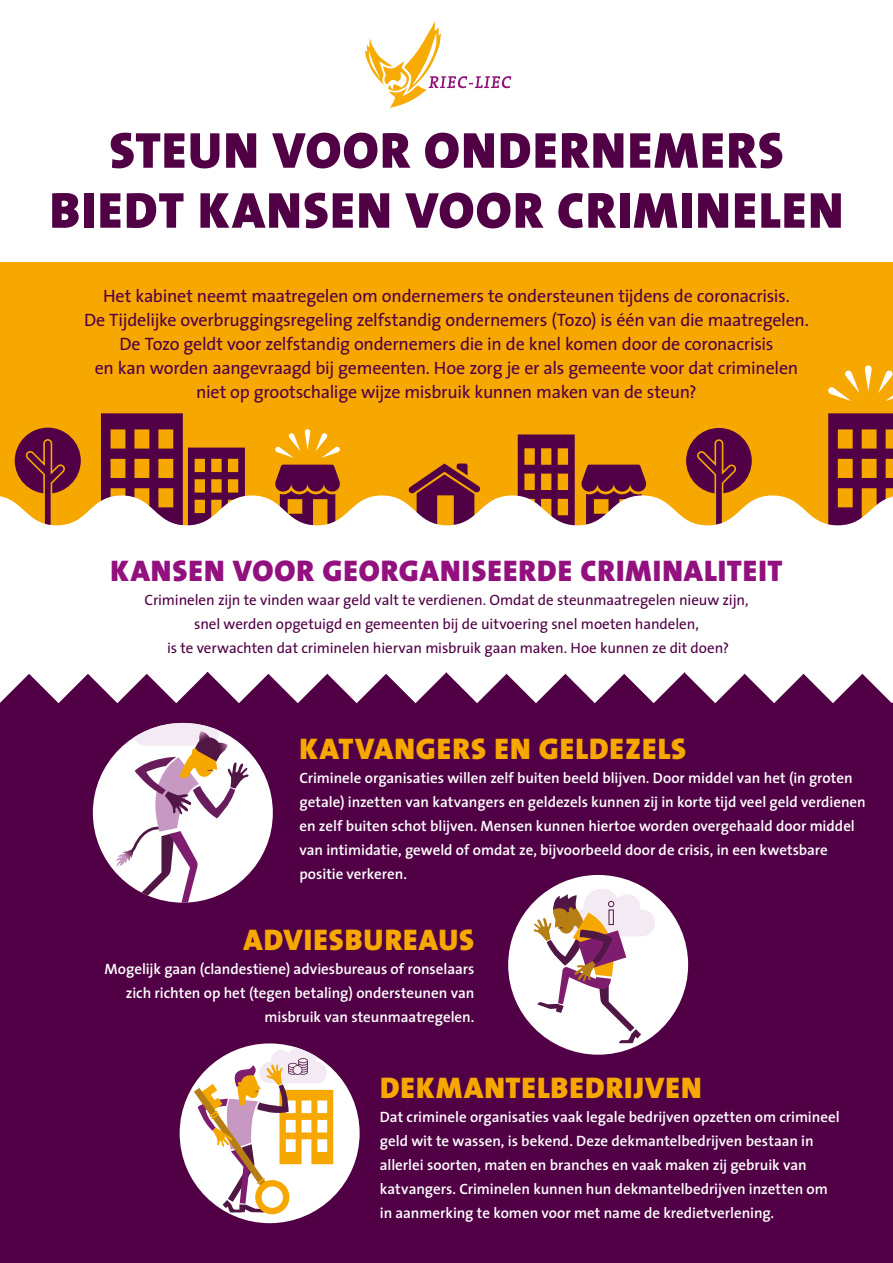
<style>
.page{position:relative;width:893px;height:1263px;background:#fff}
.page>*{position:absolute;margin:0;border:0;box-sizing:border-box;transform-origin:0 0}
.t1{font:900 51px/60px "The Sans";letter-spacing:.035em;color:#510045;text-align:center}
.t2{font:900 30px "The Sans";letter-spacing:.035em;color:#f7a800}
.t3{font:900 30px "The Sans";letter-spacing:.035em;color:#93117e}
.t4{font:18px/24px "The Sans";letter-spacing:-.015em;color:#510045;text-align:center}
.t5{font:600 15px/24px "The Sans";color:#fff}
.t6{font:15px/24px "The Sans";letter-spacing:-.005em;color:#510045;text-align:center}
</style>
<div class="page">
<div style="left:0;top:262px;width:893px;height:305px;background:#f7a800"></div>
<div style="left:15px;top:428px;width:66px;height:66px;background:#510045;border-radius:50%"></div>
<svg style="left:24px;top:439px;width:43px;height:56px"></svg>
<svg style="left:408px;top:463px;width:72px;height:32px"></svg>
<div style="left:686px;top:428px;width:66px;height:66px;background:#510045;border-radius:50%"></div>
<svg style="left:695px;top:438px;width:43px;height:57px"></svg>
<svg style="left:828px;top:413px;width:65px;height:82px"></svg>
<svg style="left:275px;top:465px;width:65px;height:30px;background:#6f1e38"></svg>
<svg style="left:581px;top:465px;width:66px;height:30px"></svg>
<svg style="left:101px;top:413px;width:144px;height:82px"></svg>
<svg style="left:518px;top:434px;width:57px;height:61px"></svg>
<svg style="left:0;top:495px;width:893px;height:72px;background:#eeddcd"></svg>
<div style="left:0;top:672px;width:893px;height:591px;background:#510045"></div>
<div style="left:93px;top:723px;width:180px;height:180px;background:#fff;border-radius:50%"></div>
<svg style="left:116px;top:723px;width:133px;height:180px"></svg>
<div style="left:508px;top:875px;width:180px;height:180px;background:#fff;border-radius:50%"></div>
<svg style="left:533px;top:889px;width:122px;height:154px"></svg>
<div style="left:180px;top:1043px;width:180px;height:180px;background:#fff;border-radius:50%"></div>
<svg style="left:194px;top:1045px;width:139px;height:171px"></svg>
<svg style="left:878px;top:370px;width:15px;height:31px"></svg>
<svg style="left:828px;top:365px;width:44px;height:36px"></svg>
<svg style="left:365px;top:21px;width:146px;height:87px"></svg>
<svg style="left:0;top:672px;width:893px;height:31px"></svg>
<svg style="left:275px;top:429px;width:65px;height:29px"></svg>
<h1 class="t1" style="left:50px;top:119px;width:795px">STEUN VOOR ONDERNEMERS<br>BIEDT KANSEN VOOR CRIMINELEN</h1>
<p class="t4" style="left:84px;top:284px;width:726px">Het kabinet neemt maatregelen om ondernemers te ondersteunen tijdens de coronacrisis.<br>De Tijdelijke overbruggingsregeling zelfstandig ondernemers (Tozo) is één van die maatregelen.<br>De Tozo geldt voor zelfstandig ondernemers die in de knel komen door de coronacrisis<br>en kan worden aangevraagd bij gemeenten. Hoe zorg je er als gemeente voor dat criminelen niet op grootschalige wijze misbruik kunnen maken van de steun?</p>
<h2 class="t3" style="left:110px;top:545px;width:674px">KANSEN VOOR GEORGANISEERDE CRIMINALITEIT</h2>
<p class="t6" style="left:145px;top:587px;width:605px">Criminelen zijn te vinden waar geld valt te verdienen. Omdat de steunmaatregelen nieuw zijn, snel werden opgetuigd en gemeenten bij de uitvoering snel moeten handelen,<br>is te verwachten dat criminelen hiervan misbruik gaan maken. Hoe kunnen ze dit doen?</p>
<h2 class="t2" style="left:300px;top:724px;width:388px">KATVANGERS EN GELDEZELS</h2>
<p class="t5" style="left:299px;top:766px;width:568px">Criminele organisaties willen zelf buiten beeld blijven. Door middel van het (in groten getale) inzetten van katvangers en geldezels kunnen zij in korte tijd veel geld verdienen en zelf buiten schot blijven. Mensen kunnen hiertoe worden overgehaald door middel van intimidatie, geweld of omdat ze, bijvoorbeeld door de crisis, in een kwetsbare positie verkeren.</p>
<h2 class="t2" style="left:243px;top:914px;width:232px">ADVIESBUREAUS</h2>
<p class="t5" style="left:105px;top:956px;width:371px;text-align:right">Mogelijk gaan (clandestiene) adviesbureaus of ronselaars zich richten op het (tegen betaling) ondersteunen van misbruik van steunmaatregelen.</p>
<h2 class="t2" style="left:380px;top:1063px;width:323px">DEKMANTELBEDRIJVEN</h2>
<p class="t5" style="left:380px;top:1105px;width:461px">Dat criminele organisaties vaak legale bedrijven opzetten om crimineel geld wit te wassen, is bekend. Deze dekmantelbedrijven bestaan in allerlei soorten, maten en branches en vaak maken zij gebruik van katvangers. Criminelen kunnen hun dekmantelbedrijven inzetten om in aanmerking te komen voor met name de kredietverlening.</p>
</div>
